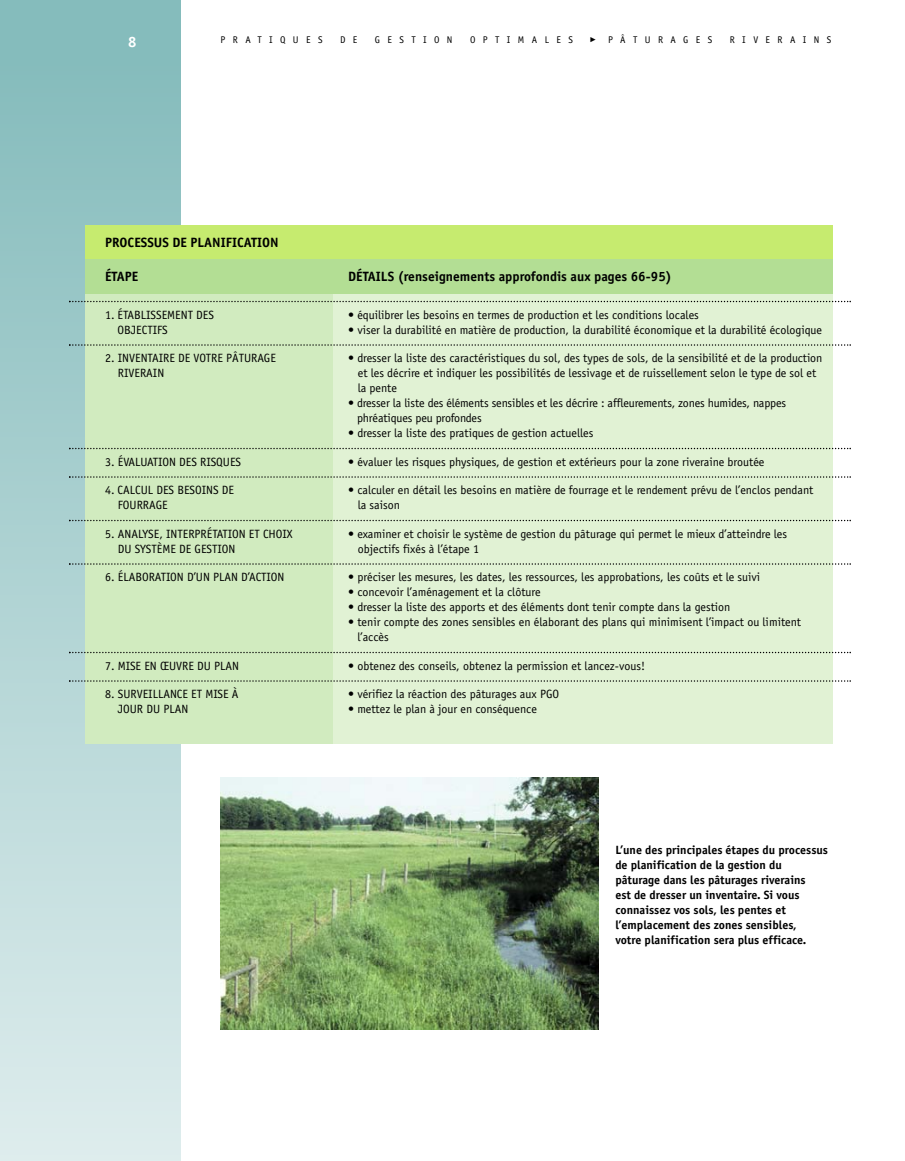
<style>
.page{position:relative;width:905px;height:1161px;background:#fff}
.page>*{position:absolute;margin:0;border:0;box-sizing:border-box;transform-origin:0 0}
.t1{font:700 15px "Officina Sans";color:#fff}
.t2{font:700 13.5px "Officina Sans";color:#000}
.t3{font:12px/15px "Officina Sans";color:#000}
.t4{font:700 12px/15px "Officina Sans";color:#000}
.t5{font:9.75px "Officina Sans";letter-spacing:.76em;color:#000}
</style>
<div class="page">
<div style="left:0;top:63px;width:180px;height:1098px;background:linear-gradient(to bottom,#85bcbc,#deeded)"></div>
<div style="left:0;top:0;width:180px;height:63px;background:#85bcbc"></div>
<div style="left:86px;top:225px;width:746px;height:35px;background:#c6eb6f"></div>
<div style="left:86px;top:294px;width:247px;height:450px;background:#d1ebbf"></div>
<div style="left:333px;top:294px;width:499px;height:450px;background:#e1f2d4"></div>
<div style="left:86px;top:260px;width:746px;height:34px;background:#b3de94"></div>
<img style="left:220px;top:778px;width:378px;height:252px">
<svg style="left:69px;top:301px;width:781px;height:1px"></svg>
<svg style="left:69px;top:344px;width:781px;height:2px"></svg>
<svg style="left:69px;top:448px;width:781px;height:1px"></svg>
<svg style="left:69px;top:476px;width:781px;height:2px"></svg>
<svg style="left:69px;top:520px;width:781px;height:1px"></svg>
<svg style="left:69px;top:563px;width:781px;height:2px"></svg>
<svg style="left:69px;top:652px;width:781px;height:1px"></svg>
<svg style="left:69px;top:680px;width:781px;height:2px"></svg>
<p class="t1" style="left:128px;top:36px;width:10px">8</p>
<p class="t5" style="left:220px;top:36px;width:103px">PRATIQUES</p>
<p class="t5" style="left:340px;top:36px;width:19px">D E</p>
<p class="t5" style="left:375px;top:36px;width:79px">GESTION</p>
<p class="t5" style="left:470px;top:36px;width:104px">OPTIMALES</p>
<p class="t5" style="left:608px;top:36px;width:106px">PÂTURAGES</p>
<p class="t5" style="left:729px;top:36px;width:103px">RIVERAINS</p>
<p class="t2" style="left:105px;top:237px;width:175px">PROCESSUS DE PLANIFICATION</p>
<p class="t2" style="left:105px;top:272px;width:35px">ÉTAPE</p>
<p class="t2" style="left:348px;top:272px;width:325px">DÉTAILS (renseignements approfondis aux pages 66-95)</p>
<p class="t3" style="left:105px;top:308px;width:110px">1. ÉTABLISSEMENT DES</p>
<p class="t3" style="left:348px;top:308px;width:352px">• équilibrer les besoins en termes de production et les conditions locales</p>
<p class="t3" style="left:118px;top:323px;width:52px">OBJECTIFS</p>
<p class="t3" style="left:348px;top:323px;width:475px">• viser la durabilité en matière de production, la durabilité économique et la durabilité écologique</p>
<p class="t3" style="left:105px;top:352px;width:172px">2. INVENTAIRE DE VOTRE PÂTURAGE</p>
<p class="t3" style="left:348px;top:352px;width:476px">• dresser la liste des caractéristiques du sol, des types de sols, de la sensibilité et de la production</p>
<p class="t3" style="left:118px;top:367px;width:48px">RIVERAIN</p>
<p class="t3" style="left:358px;top:367px;width:460px">et les décrire et indiquer les possibilités de lessivage et de ruissellement selon le type de sol et la pente</p>
<p class="t3" style="left:357px;top:397px;width:431px;text-indent:-9px">• dresser la liste des éléments sensibles et les décrire : affleurements, zones humides, nappes phréatiques peu profondes</p>
<p class="t3" style="left:348px;top:427px;width:247px">• dresser la liste des pratiques de gestion actuelles</p>
<p class="t3" style="left:105px;top:455px;width:138px">3. ÉVALUATION DES RISQUES</p>
<p class="t3" style="left:348px;top:455px;width:418px">• évaluer les risques physiques, de gestion et extérieurs pour la zone riveraine broutée</p>
<p class="t3" style="left:105px;top:484px;width:131px">4. CALCUL DES BESOINS DE</p>
<p class="t3" style="left:348px;top:484px;width:466px">• calculer en détail les besoins en matière de fourrage et le rendement prévu de l’enclos pendant</p>
<p class="t3" style="left:118px;top:499px;width:51px">FOURRAGE</p>
<p class="t3" style="left:358px;top:499px;width:44px">la saison</p>
<p class="t3" style="left:105px;top:527px;width:189px">5. ANALYSE, INTERPRÉTATION ET CHOIX</p>
<p class="t3" style="left:348px;top:527px;width:440px">• examiner et choisir le système de gestion du pâturage qui permet le mieux d’atteindre les</p>
<p class="t3" style="left:118px;top:542px;width:119px">DU SYSTÈME DE GESTION</p>
<p class="t3" style="left:358px;top:542px;width:123px">objectifs fixés à l’étape 1</p>
<p class="t3" style="left:105px;top:571px;width:181px">6. ÉLABORATION D’UN PLAN D’ACTION</p>
<p class="t3" style="left:348px;top:571px;width:413px">• préciser les mesures, les dates, les ressources, les approbations, les coûts et le suivi</p>
<p class="t3" style="left:348px;top:586px;width:194px">• concevoir l’aménagement et la clôture</p>
<p class="t3" style="left:348px;top:601px;width:383px">• dresser la liste des apports et des éléments dont tenir compte dans la gestion</p>
<p class="t3" style="left:357px;top:616px;width:445px;text-indent:-9px">• tenir compte des zones sensibles en élaborant des plans qui minimisent l’impact ou limitent l’accès</p>
<p class="t3" style="left:105px;top:659px;width:135px">7. MISE EN ŒUVRE DU PLAN</p>
<p class="t3" style="left:348px;top:659px;width:298px">• obtenez des conseils, obtenez la permission et lancez-vous!</p>
<p class="t3" style="left:105px;top:688px;width:135px">8. SURVEILLANCE ET MISE À</p>
<p class="t3" style="left:348px;top:688px;width:212px">• vérifiez la réaction des pâturages aux PGO</p>
<p class="t3" style="left:118px;top:703px;width:72px">JOUR DU PLAN</p>
<p class="t3" style="left:348px;top:703px;width:190px">• mettez le plan à jour en conséquence</p>
<p class="t4" style="left:615px;top:843px;width:214px">L’une des principales étapes du processus de planification de la gestion du pâturage dans les pâturages riverains<br>est de dresser un inventaire. Si vous connaissez vos sols, les pentes et l’emplacement des zones sensibles,<br>votre planification sera plus efficace.</p>
</div>
